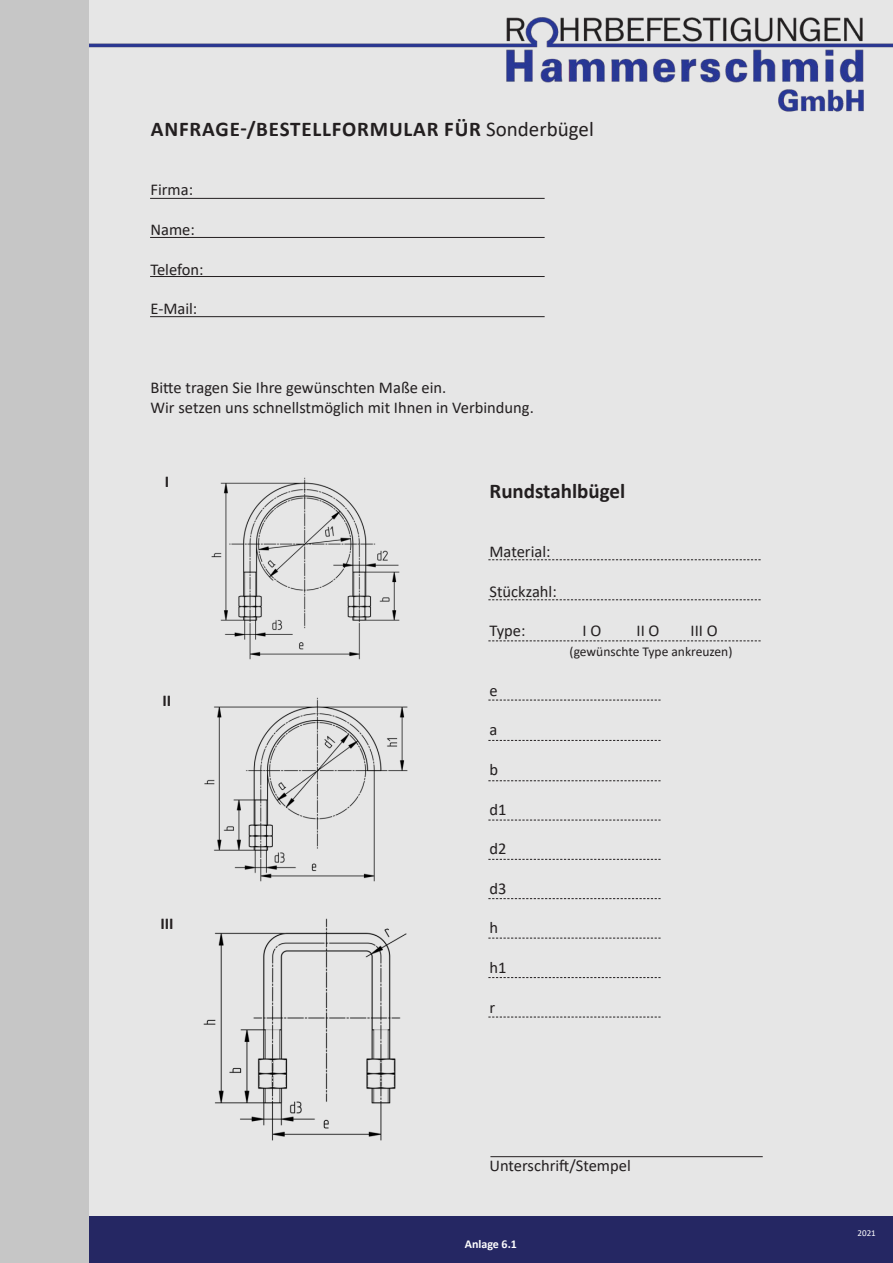
<style>
.page{position:relative;width:893px;height:1263px;background:#fff}
.page>*{position:absolute;margin:0;border:0;box-sizing:border-box;transform-origin:0 0}
.t1{font:700 21px "Calibri";letter-spacing:.04em;color:#231f20}
.t2{font:700 21px "Calibri";color:#231f20}
.t3{font:16.5px/19.8px "Calibri";color:#231f20}
.t4{font:700 16.5px "Calibri";color:#231f20}
.t5{font:13.5px "Calibri";color:#231f20}
.t6{font:700 12px "Calibri";color:#fff}
.t7{font:9px "Calibri";color:#fff}
.s1{font-weight:400}
</style>
<div class="page">
<div style="left:89px;top:0;width:804px;height:1216px;background:#e6e6e6"></div>
<img style="left:89px;top:10px;width:804px;height:107px">
<div style="left:0;top:0;width:89px;height:1263px;background:#c6c6c6"></div>
<div style="left:89px;top:1216px;width:804px;height:47px;background:#252763"></div>
<hr style="left:150px;top:198px;width:395px;height:1px;background:#231f20">
<hr style="left:150px;top:276px;width:395px;height:1px;background:#231f20">
<hr style="left:150px;top:316px;width:395px;height:1px;background:#231f20">
<hr style="left:490px;top:1156px;width:273px;height:1px;background:#231f20">
<svg style="left:488px;top:559px;width:273px;height:1px"></svg>
<svg style="left:488px;top:599px;width:273px;height:1px"></svg>
<svg style="left:488px;top:700px;width:173px;height:1px"></svg>
<svg style="left:488px;top:740px;width:173px;height:1px"></svg>
<svg style="left:488px;top:780px;width:173px;height:1px"></svg>
<svg style="left:488px;top:859px;width:173px;height:1px"></svg>
<svg style="left:488px;top:898px;width:173px;height:1px"></svg>
<svg style="left:488px;top:938px;width:173px;height:1px"></svg>
<svg style="left:488px;top:977px;width:173px;height:1px"></svg>
<svg style="left:488px;top:640px;width:273px;height:1px"></svg>
<svg style="left:488px;top:820px;width:173px;height:1px"></svg>
<hr style="left:150px;top:237px;width:395px;height:1px;background:#231f20">
<svg style="left:488px;top:1017px;width:173px;height:1px"></svg>
<img style="left:210px;top:475px;width:191px;height:187px">
<img style="left:202px;top:916px;width:208px;height:225px">
<img style="left:202px;top:696px;width:207px;height:186px">
<p class="t1" style="left:151px;top:114px;width:444px">ANFRAGE-/BESTELLFORMULAR FÜR <span class="s1">Sonderbügel</span></p>
<p class="t3" style="left:150px;top:179px;width:44px">Firma:</p>
<p class="t3" style="left:150px;top:219px;width:46px">Name:</p>
<p class="t3" style="left:150px;top:259px;width:55px">Telefon:</p>
<p class="t3" style="left:150px;top:298px;width:48px">E-Mail:</p>
<p class="t3" style="left:150px;top:377px;width:385px">Bitte tragen Sie Ihre gewünschten Maße ein.<br>Wir setzen uns schnellstmöglich mit Ihnen in Verbindung.</p>
<p class="t4" style="left:165px;top:470px;width:6px">I</p>
<p class="t4" style="left:163px;top:689px;width:10px">II</p>
<p class="t4" style="left:160px;top:912px;width:15px">III</p>
<p class="t2" style="left:489px;top:476px;width:137px">Rundstahlbügel</p>
<p class="t3" style="left:489px;top:541px;width:63px">Material:</p>
<p class="t3" style="left:489px;top:581px;width:69px">Stückzahl:</p>
<p class="t3" style="left:489px;top:620px;width:38px">Type:</p>
<p class="t3" style="left:582px;top:620px;width:20px">I O</p>
<p class="t3" style="left:636px;top:620px;width:24px">II O</p>
<p class="t3" style="left:690px;top:620px;width:29px">III O</p>
<p class="t5" style="left:570px;top:642px;width:164px">(gewünschte Type ankreuzen)</p>
<p class="t3" style="left:489px;top:680px;width:10px">e</p>
<p class="t3" style="left:489px;top:719px;width:9px">a</p>
<p class="t3" style="left:489px;top:759px;width:10px">b</p>
<p class="t3" style="left:489px;top:799px;width:19px">d1</p>
<p class="t3" style="left:489px;top:838px;width:19px">d2</p>
<p class="t3" style="left:489px;top:878px;width:19px">d3</p>
<p class="t3" style="left:489px;top:917px;width:10px">h</p>
<p class="t3" style="left:489px;top:957px;width:19px">h1</p>
<p class="t3" style="left:489px;top:997px;width:7px">r</p>
<p class="t3" style="left:489px;top:1155px;width:143px">Unterschrift/Stempel</p>
<p class="t6" style="left:465px;top:1235px;width:54px">Anlage 6.1</p>
<p class="t7" style="left:857px;top:1227px;width:20px">2021</p>
</div>
